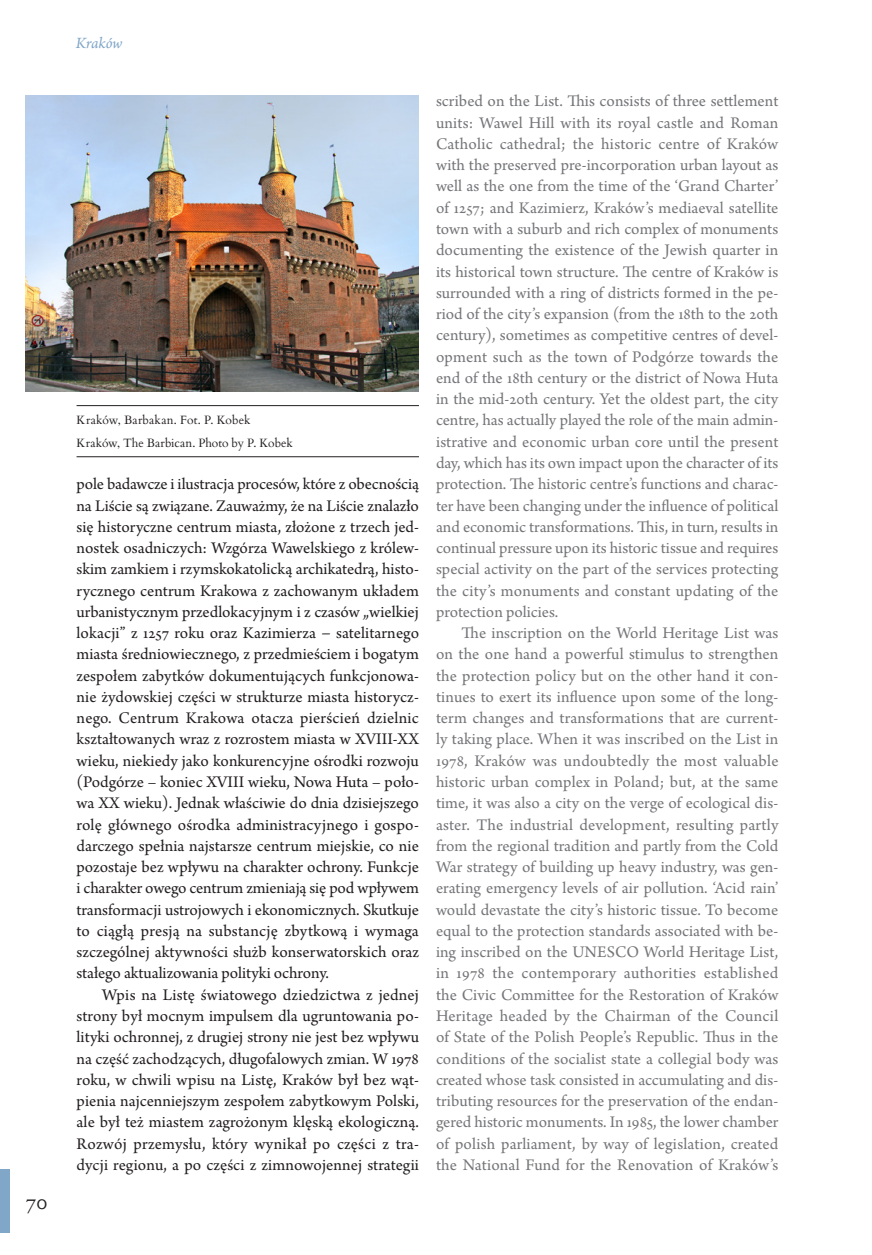
<style>
.page{position:relative;width:872px;height:1255px;background:#fff}
.page>*{position:absolute;margin:0;border:0;box-sizing:border-box;transform-origin:0 0}
.t1{font:22.5px "Adobe Garamond Pro";color:#231f20}
.t2{font:17.1px/21.3px "Arno Pro";letter-spacing:.005em;color:#757679;text-align:justify}
.Styl_akapitowy_1{font:17.1px/21.3px "Arno Pro";color:#231f20;text-align:justify}
.t3{font:italic 16.5px "Arno Pro";letter-spacing:-.01em;color:#80a6c8}
.Styl_akapitowy_3{font:12px "Cardo";letter-spacing:.005em;color:#231f20}
</style>
<div class="page">
<div style="left:0;top:1169px;width:9px;height:63px;background:#80a6c8"></div>
<img style="left:26px;top:96px;width:393px;height:295px">
<hr style="left:77px;top:405px;width:342px;height:1px;background:#231f20">
<hr style="left:77px;top:456px;width:342px;height:1px;background:#231f20">
<h1 class="t1" style="left:26px;top:1187px;width:24px">70</h1>
<p class="t3" style="left:76px;top:34px;width:48px">Kraków</p>
<p class="Styl_akapitowy_3" style="left:77px;top:410px;width:175px">Kraków, Barbakan. Fot. P. Kobek</p>
<p class="Styl_akapitowy_3" style="left:77px;top:433px;width:218px">Kraków, The Barbican. Photo by P. Kobek</p>
<p class="Styl_akapitowy_1" style="left:77px;top:474px;width:344px">pole badawcze i ilustracja procesów, które z obecnością na Liście są związane. Zauważmy, że na Liście znalazło się historyczne centrum miasta, złożone z trzech jed&shy;nostek osadniczych: Wzgórza Wawelskiego z królew&shy;skim zamkiem i rzymskokatolicką archikatedrą, histo&shy;rycznego centrum Krakowa z zachowanym układem urbanistycznym przedlokacyjnym i z czasów „wielkiej lokacji” z 1257 roku oraz Kazimierza − satelitarnego miasta średniowiecznego, z przedmieściem i bogatym zespołem zabytków dokumentujących funkcjonowa&shy;nie żydowskiej części w strukturze miasta historycz&shy;nego. Centrum Krakowa otacza pierścień dzielnic kształtowanych wraz z rozrostem miasta w XVIII-XX wieku, niekiedy jako konkurencyjne ośrodki rozwoju (Podgórze – koniec XVIII wieku, Nowa Huta – poło&shy;wa XX wieku). Jednak właściwie do dnia dzisiejszego rolę głównego ośrodka administracyjnego i gospo&shy;darczego spełnia najstarsze centrum miejskie, co nie pozostaje bez wpływu na charakter ochrony. Funkcje i charakter owego centrum zmieniają się pod wpływem transformacji ustrojowych i ekonomicznych. Skutkuje to ciągłą presją na substancję zbytkową i wymaga szczególnej aktywności służb konserwatorskich oraz stałego aktualizowania polityki ochrony.</p>
<p class="Styl_akapitowy_1" style="left:77px;top:984px;width:344px;text-indent:26px">Wpis na Listę światowego dziedzictwa z jednej strony był mocnym impulsem dla ugruntowania po&shy;lityki ochronnej, z drugiej strony nie jest bez wpływu na część zachodzących, długofalowych zmian. W 1978 roku, w chwili wpisu na Listę, Kraków był bez wąt&shy;pienia najcenniejszym zespołem zabytkowym Polski, ale był też miastem zagrożonym klęską ekologiczną.<br>Rozwój przemysłu, który wynikał po części z tra&shy;dycji regionu, a po części z zimnowojennej strategii</p>
<p class="t2" style="left:436px;top:91px;width:344px">scribed on the List. This consists of three settlement units: Wawel Hill with its royal castle and Roman Catholic cathedral; the historic centre of Kraków with the preserved pre-incorporation urban layout as well as the one from the time of the ‘Grand Charter’ of 1257; and Kazimierz, Kraków’s mediaeval satellite town with a suburb and rich complex of monuments documenting the existence of the Jewish quarter in its historical town structure. The centre of Kraków is surrounded with a ring of districts formed in the pe&shy;riod of the city’s expansion (from the 18th to the 20th century), sometimes as competitive centres of devel&shy;opment such as the town of Podgórze towards the end of the 18th century or the district of Nowa Huta in the mid-20th century. Yet the oldest part, the city centre, has actually played the role of the main admin&shy;istrative and economic urban core until the present day, which has its own impact upon the character of its protection. The historic centre’s functions and charac&shy;ter have been changing under the influence of political and economic transformations. This, in turn, results in continual pressure upon its historic tissue and requires special activity on the part of the services protecting the city’s monuments and constant updating of the protection policies.</p>
<p class="t2" style="left:436px;top:623px;width:344px;text-indent:26px">The inscription on the World Heritage List was on the one hand a powerful stimulus to strengthen the protection policy but on the other hand it con&shy;tinues to exert its influence upon some of the long&shy;term changes and transformations that are current&shy;ly taking place. When it was inscribed on the List in 1978, Kraków was undoubtedly the most valuable historic urban complex in Poland; but, at the same time, it was also a city on the verge of ecological dis&shy;aster. The industrial development, resulting partly from the regional tradition and partly from the Cold War strategy of building up heavy industry, was gen&shy;erating emergency levels of air pollution. ‘Acid rain’ would devastate the city’s historic tissue. To become equal to the protection standards associated with be&shy;ing inscribed on the UNESCO World Heritage List, in 1978 the contemporary authorities established the Civic Committee for the Restoration of Kraków Heritage headed by the Chairman of the Council of State of the Polish People’s Republic. Thus in the conditions of the socialist state a collegial body was created whose task consisted in accumulating and dis&shy;tributing resources for the preservation of the endan&shy;gered historic monuments. In 1985, the lower chamber of polish parliament, by way of legislation, created the National Fund for the Renovation of Kraków’s</p>
</div>
